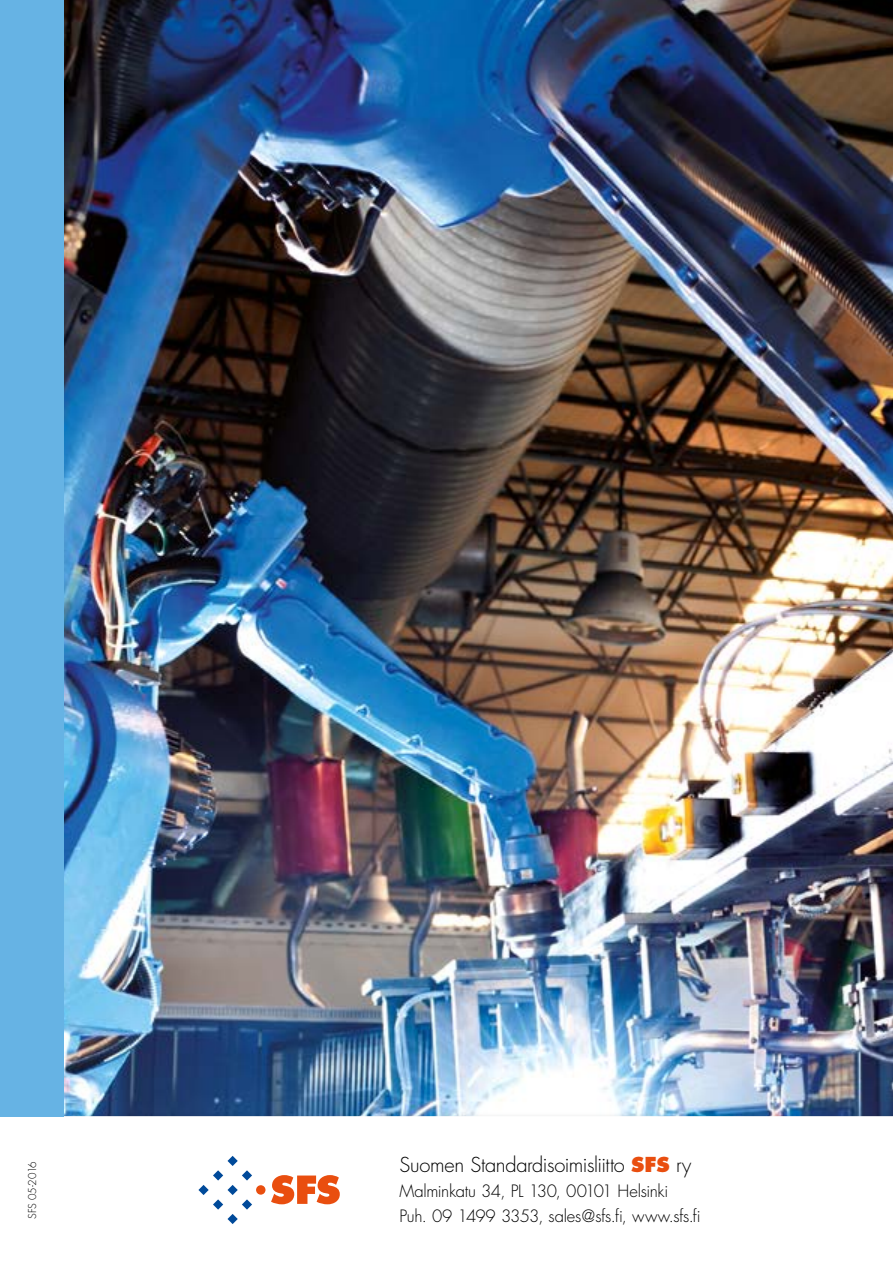
<style>
.page{position:relative;width:893px;height:1263px;background:#fff}
.page>*{position:absolute;margin:0;border:0;box-sizing:border-box;transform-origin:0 0}
.t1{font:300 20.1px "Futura";letter-spacing:-.015em;color:#000}
.t2{font:300 16.65px "Futura";letter-spacing:-.02em;color:#000}
.t3{font:300 10.5px "Futura";letter-spacing:-.02em;color:#000}
.s1{font-weight:800;color:#e94e0f}
</style>
<div class="page">
<img style="left:64px;top:0;width:829px;height:1112px">
<div style="left:0;top:1112px;width:893px;height:151px;background:#000;opacity:.3"></div>
<svg style="left:0;top:1116px;width:893px;height:147px"></svg>
<div style="left:0;top:0;width:64px;height:1116px;background:#66b3e4"></div>
<svg style="left:271px;top:1175px;width:69px;height:29px"></svg>
<div style="left:256px;top:1185px;width:9px;height:9px;background:#e94e0f;border-radius:50%"></div>
<svg style="left:198px;top:1156px;width:54px;height:68px"></svg>
<p class="t3" style="left:26px;top:1219px;width:59px;rotate:-90deg">SFS 05-2016</p>
<p class="t1" style="left:399px;top:1152px;width:294px">Suomen Standardisoimisliitto <span class="s1">SFS</span> ry</p>
<p class="t2" style="left:399px;top:1180px;width:270px">Malminkatu 34, PL 130, 00101 Helsinki</p>
<p class="t2" style="left:399px;top:1205px;width:303px">Puh. 09 1499 3353, sales@sfs.fi, www.sfs.fi</p>
</div>
